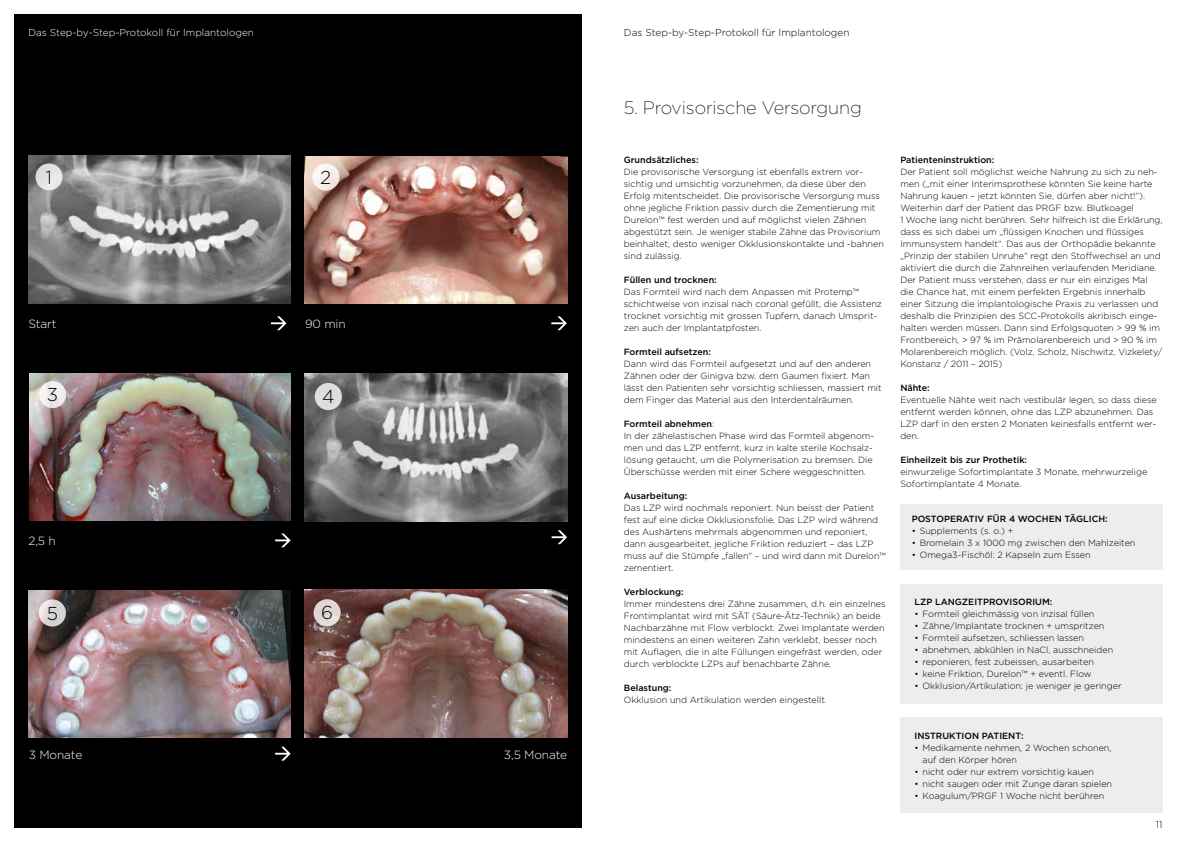
<style>
.page{position:relative;width:1191px;height:842px;background:#fff}
.page>*{position:absolute;margin:0;border:0;box-sizing:border-box;transform-origin:0 0}
.t1{font:300 18.7px "Gotham";color:#000}
.t2{font:200 18px "Gotham";letter-spacing:-.005em;color:#000}
.t3{font:300 11.9px "Gotham";letter-spacing:-.01em;color:#fff}
.t4{font:300 10px "Gotham";color:#000}
.t5{font:300 10px "Gotham";color:#fff}
.t6{font:300 9px/12px "Gotham";color:#000}
.t7{font:500 9px "Gotham";color:#000}
.s1{font-weight:500}
</style>
<div class="page">
<div style="left:14px;top:14px;width:567px;height:814px;background:#000"></div>
<img style="left:305px;top:374px;width:262px;height:147px">
<svg style="left:551px;top:530px;width:16px;height:14px"></svg>
<div style="left:315px;top:383px;width:27px;height:27px;background:#ddd;border-radius:50%"></div>
<img style="left:29px;top:374px;width:262px;height:147px">
<svg style="left:275px;top:533px;width:16px;height:14px"></svg>
<svg style="left:39px;top:381px;width:27px;height:27px"></svg>
<img style="left:28px;top:590px;width:263px;height:147px">
<svg style="left:275px;top:747px;width:16px;height:14px"></svg>
<svg style="left:39px;top:599px;width:27px;height:27px"></svg>
<img style="left:305px;top:590px;width:262px;height:147px">
<svg style="left:313px;top:599px;width:28px;height:27px"></svg>
<img style="left:305px;top:156px;width:262px;height:147px">
<svg style="left:551px;top:316px;width:16px;height:14px"></svg>
<div style="left:312px;top:163px;width:27px;height:28px;background:linear-gradient(to bottom,#fcf7f4,#f0e7e4);border-radius:50%"></div>
<img style="left:28px;top:156px;width:263px;height:147px">
<svg style="left:271px;top:316px;width:15px;height:14px"></svg>
<div style="left:36px;top:163px;width:27px;height:27px;background:#e3e3e3;border-radius:50%"></div>
<div style="left:900px;top:717px;width:262px;height:96px;background:#ededed"></div>
<div style="left:900px;top:504px;width:262px;height:66px;background:#ededed"></div>
<div style="left:900px;top:584px;width:262px;height:119px;background:#ededed"></div>
<p class="t5" style="left:28px;top:26px;width:227px">Das Step-by-Step-Protokoll für Implantologen</p>
<p class="t4" style="left:624px;top:26px;width:227px">Das Step-by-Step-Protokoll für Implantologen</p>
<h2 class="t2" style="left:624px;top:96px;width:239px">5. Provisorische Versorgung</h2>
<h1 class="t1" style="left:46px;top:165px;width:8px">1</h1>
<h1 class="t1" style="left:320px;top:165px;width:13px">2</h1>
<h3 class="t3" style="left:28px;top:316px;width:30px">Start</h3>
<h3 class="t3" style="left:305px;top:316px;width:42px">90 min</h3>
<h1 class="t1" style="left:47px;top:383px;width:13px">3</h1>
<h1 class="t1" style="left:322px;top:385px;width:14px">4</h1>
<h3 class="t3" style="left:28px;top:534px;width:29px">2,5 h</h3>
<h1 class="t1" style="left:47px;top:601px;width:13px">5</h1>
<h1 class="t1" style="left:321px;top:601px;width:13px">6</h1>
<p class="t7" style="left:624px;top:154px;width:76px">Grundsätzliches:</p>
<p class="t6" style="left:624px;top:166px;width:261px">Die provisorische Versorgung ist ebenfalls extrem vor&shy;sichtig und umsichtig vorzunehmen, da diese über den Erfolg mitentscheidet. Die provisorische Versorgung muss ohne jegliche Friktion passiv durch die Zementierung mit Durelon™ fest werden und auf möglichst vielen Zähnen abgestützt sein. Je weniger stabile Zähne das Provisorium beinhaltet, desto weniger Okklusionskontakte und -bahnen sind zulässig.</p>
<p class="t7" style="left:624px;top:274px;width:94px">Füllen und trocknen:</p>
<p class="t6" style="left:624px;top:286px;width:259px">Das Formteil wird nach dem Anpassen mit Protemp™ schichtweise von inzisal nach coronal gefüllt, die Assistenz trocknet vorsichtig mit grossen Tupfern, danach Umsprit&shy;zen auch der Implantatpfosten.</p>
<p class="t7" style="left:624px;top:346px;width:89px">Formteil aufsetzen:</p>
<p class="t6" style="left:624px;top:358px;width:259px">Dann wird das Formteil aufgesetzt und auf den anderen Zähnen oder der Ginigva bzw. dem Gaumen fixiert. Man lässt den Patienten sehr vorsichtig schliessen, massiert mit dem Finger das Material aus den Interdentalräumen.</p>
<p class="t6" style="left:624px;top:418px;width:252px"><span class="s1">Formteil abnehmen</span>:<br>In der zähelastischen Phase wird das Formteil abgenom&shy;men und das LZP entfernt, kurz in kalte sterile Kochsalz&shy;lösung getaucht, um die Polymerisation zu bremsen. Die Überschüsse werden mit einer Schere weggeschnitten.</p>
<p class="t7" style="left:624px;top:490px;width:65px">Ausarbeitung:</p>
<p class="t6" style="left:624px;top:502px;width:263px">Das LZP wird nochmals reponiert. Nun beisst der Patient fest auf eine dicke Okklusionsfolie. Das LZP wird während des Aushärtens mehrmals abgenommen und reponiert, dann ausgearbeitet, jegliche Friktion reduziert – das LZP muss auf die Stümpfe „fallen“ – und wird dann mit Durelon™ zementiert.</p>
<p class="t7" style="left:624px;top:586px;width:61px">Verblockung:</p>
<p class="t6" style="left:624px;top:598px;width:263px">Immer mindestens drei Zähne zusammen, d.h. ein einzelnes Frontimplantat wird mit SÄT (Säure-Ätz-Technik) an beide Nachbarzähne mit Flow verblockt. Zwei Implantate werden mindestens an einen weiteren Zahn verklebt, besser noch mit Auflagen, die in alte Füllungen eingefräst werden, oder durch verblockte LZPs auf benachbarte Zähne.</p>
<p class="t7" style="left:624px;top:682px;width:49px">Belastung:</p>
<p class="t6" style="left:624px;top:694px;width:205px">Okklusion und Artikulation werden eingestellt.</p>
<p class="t7" style="left:900px;top:154px;width:96px">Patienteninstruktion:</p>
<p class="t6" style="left:900px;top:166px;width:264px">Der Patient soll möglichst weiche Nahrung zu sich zu neh&shy;men („mit einer Interimsprothese könnten Sie keine harte Nahrung kauen – jetzt könnten Sie, dürfen aber nicht!“).<br>Weiterhin darf der Patient das PRGF bzw. Blutkoagel<br>1 Woche lang nicht berühren. Sehr hilfreich ist die Erklärung, dass es sich dabei um „flüssigen Knochen und flüssiges Immunsystem handelt“. Das aus der Orthopädie bekannte „Prinzip der stabilen Unruhe“ regt den Stoffwechsel an und aktiviert die durch die Zahnreihen verlaufenden Meridiane.<br>Der Patient muss verstehen, dass er nur ein einziges Mal die Chance hat, mit einem perfekten Ergebnis innerhalb einer Sitzung die implantologische Praxis zu verlassen und deshalb die Prinzipien des SCC-Protokolls akribisch einge&shy;halten werden müssen. Dann sind Erfolgsquoten &gt; 99 % im Frontbereich, &gt; 97 % im Prämolarenbereich und &gt; 90 % im Molarenbereich möglich. (Volz, Scholz, Nischwitz, Vizkelety/ Konstanz / 2011 – 2015)</p>
<p class="t7" style="left:900px;top:382px;width:31px">Nähte:</p>
<p class="t6" style="left:900px;top:394px;width:258px">Eventuelle Nähte weit nach vestibulär legen, so dass diese entfernt werden können, ohne das LZP abzunehmen. Das LZP darf in den ersten 2 Monaten keinesfalls entfernt wer&shy;den.</p>
<p class="t7" style="left:900px;top:454px;width:128px">Einheilzeit bis zur Prothetik:</p>
<p class="t6" style="left:900px;top:466px;width:248px">einwurzelige Sofortimplantate 3 Monate, mehrwurzelige<br>Sofortimplantate 4 Monate.</p>
<p class="t7" style="left:911px;top:513px;width:198px">POSTOPERATIV FÜR 4 WOCHEN TÄGLICH:</p>
<p class="t6" style="left:911px;top:525px;width:103px">• Supplements (s. o.) +</p>
<p class="t6" style="left:911px;top:537px;width:225px">• Bromelain 3 x 1000 mg zwischen den Mahlzeiten</p>
<p class="t6" style="left:911px;top:549px;width:180px">• Omega3-Fischöl: 2 Kapseln zum Essen</p>
<p class="t7" style="left:914px;top:596px;width:139px">LZP LANGZEITPROVISORIUM:</p>
<p class="t6" style="left:914px;top:608px;width:181px">• Formteil gleichmässig von inzisal füllen</p>
<p class="t6" style="left:914px;top:620px;width:191px">• Zähne/Implantate trocknen + umspritzen</p>
<p class="t6" style="left:914px;top:632px;width:171px">• Formteil aufsetzen, schliessen lassen</p>
<p class="t6" style="left:914px;top:644px;width:200px">• abnehmen, abkühlen in NaCl, ausschneiden</p>
<p class="t6" style="left:914px;top:656px;width:181px">• reponieren, fest zubeissen, ausarbeiten</p>
<p class="t6" style="left:914px;top:668px;width:179px">• keine Friktion, Durelon™ + eventl. Flow</p>
<p class="t6" style="left:914px;top:680px;width:209px">• Okklusion/Artikulation: je weniger je geringer</p>
<h3 class="t3" style="left:29px;top:747px;width:55px">3 Monate</h3>
<h3 class="t3" style="left:504px;top:747px;width:65px">3,5 Monate</h3>
<p class="t7" style="left:914px;top:730px;width:110px">INSTRUKTION PATIENT:</p>
<p class="t6" style="left:922px;top:741px;width:190px;text-indent:-8px">• Medikamente nehmen, 2 Wochen schonen, auf den Körper hören</p>
<p class="t6" style="left:914px;top:765px;width:181px">• nicht oder nur extrem vorsichtig kauen</p>
<p class="t6" style="left:914px;top:777px;width:199px">• nicht saugen oder mit Zunge daran spielen</p>
<p class="t6" style="left:914px;top:789px;width:191px">• Koagulum/PRGF 1 Woche nicht berühren</p>
<p class="t4" style="left:1156px;top:818px;width:8px">11</p>
</div>
